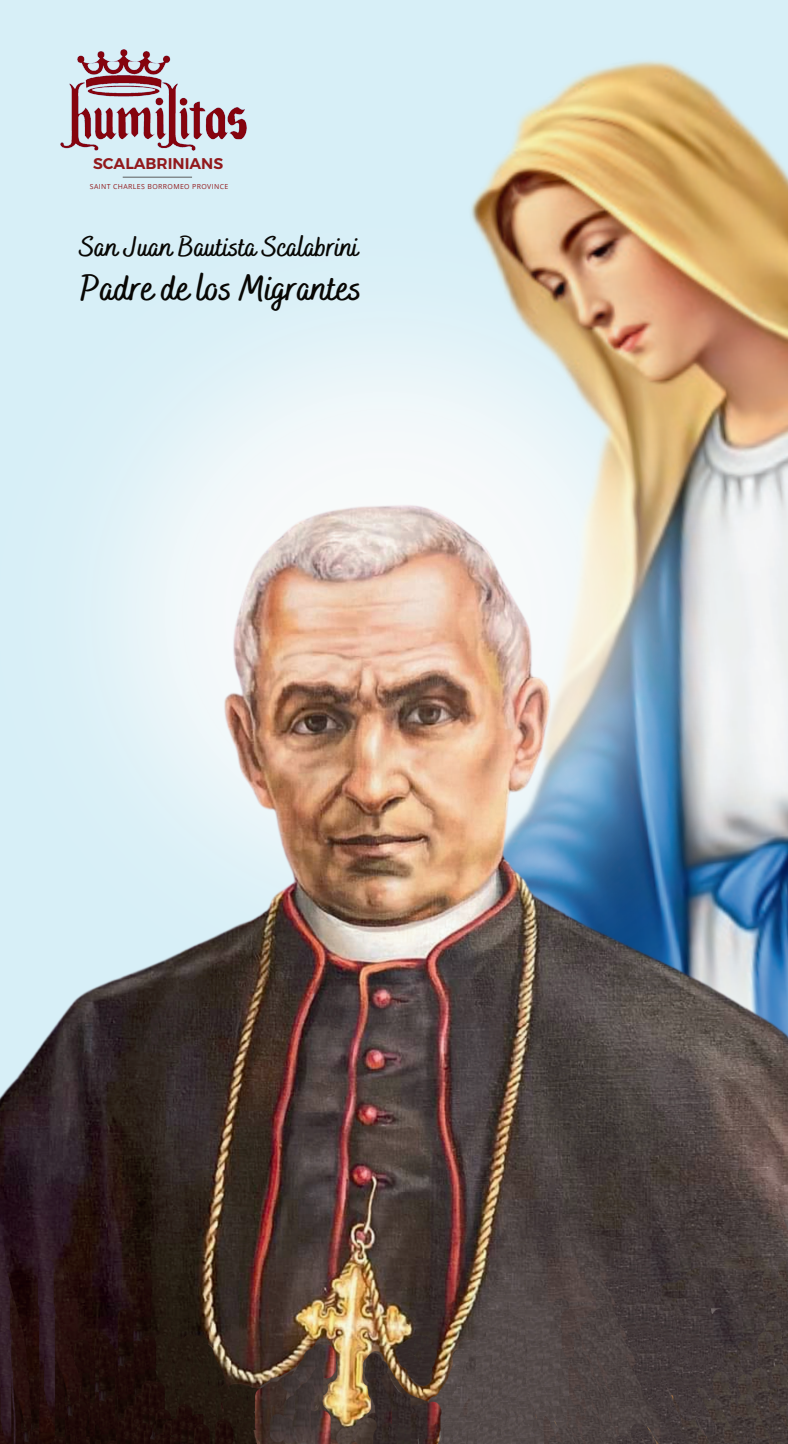
<style>
.page{position:relative;width:788px;height:1444px;background:#fff}
.page>*{position:absolute;margin:0;border:0;box-sizing:border-box;transform-origin:0 0}
.t1{font:700 36.78px "Bakerie Smooth";color:#080704}
.t2{font:700 28.24px "Bakerie Smooth";color:#080704}
.t3{font:700 15.43px "Kief Montaser Semi";color:#92191c}
.t4{font:6.93px "Open Sans";letter-spacing:.055em;color:#92191c}
</style>
<div class="page">
<img style="left:0;top:0;width:788px;height:180px">
<img style="left:0;top:180px;width:788px;height:281px">
<img style="left:0;top:461px;width:788px;height:983px">
<img style="left:61px;top:49px;width:186px;height:102px">
<hr style="left:123px;top:177px;width:69px;height:1px;background:#5a5c5c">
<h3 class="t3" style="left:93px;top:155px;width:132px">SCALABRINIANS</h3>
<p class="t4" style="left:90px;top:182px;width:140px">SAINT CHARLES BORROMEO PROVINCE</p>
<h2 class="t2" style="left:80px;top:230px;width:280px">San Juan Bautista Scalabrini</h2>
<h1 class="t1" style="left:81px;top:265px;width:283px">Padre de los Migrantes</h1>
</div>
